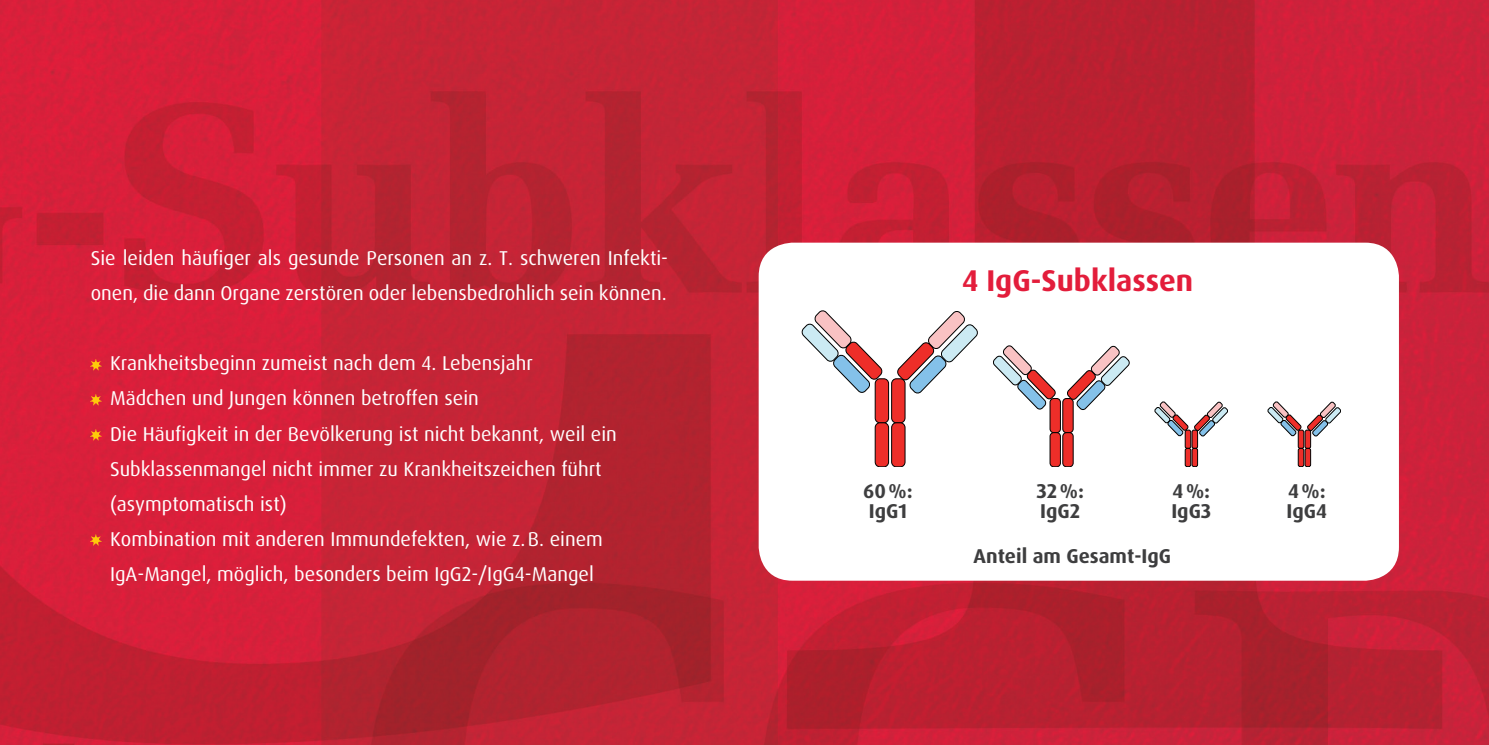
<style>
.page{position:relative;width:1489px;height:745px;background:#fff}
.page>*{position:absolute;margin:0;border:0;box-sizing:border-box;transform-origin:0 0}
.t1{font:700 30px "Dax Pro";color:#e31d3b}
.t2{font:20px/35px "Dax Pro";color:#fff}
.t3{font:700 20px/20px "Dax Pro";color:#3e3e3f}
</style>
<div class="page">
<img style="left:0;top:0;width:1488px;height:744px">
<svg style="left:90px;top:359px;width:12px;height:11px"></svg>
<svg style="left:90px;top:394px;width:12px;height:11px"></svg>
<svg style="left:90px;top:429px;width:12px;height:11px"></svg>
<svg style="left:90px;top:534px;width:12px;height:11px"></svg>
<div style="left:758px;top:242px;width:640px;height:338px;background:#fff;border-radius:34px"></div>
<svg style="left:801px;top:310px;width:82px;height:83px"></svg>
<div style="left:875px;top:378px;width:13px;height:44px;background:#ee2e29;border-radius:5px"></div>
<div style="left:874px;top:378px;width:14px;height:45px;border:1px solid #000;border-radius:5px"></div>
<div style="left:875px;top:422px;width:13px;height:44px;background:#ee2e29;border-radius:5px"></div>
<div style="left:874px;top:422px;width:14px;height:44px;border:1px solid #000;border-radius:5px"></div>
<div style="left:891px;top:378px;width:14px;height:44px;background:#ee2e29;border-radius:5px"></div>
<div style="left:891px;top:378px;width:14px;height:45px;border:1px solid #000;border-radius:5px"></div>
<div style="left:891px;top:422px;width:14px;height:44px;background:#ee2e29;border-radius:5px"></div>
<div style="left:891px;top:422px;width:14px;height:44px;border:1px solid #000;border-radius:5px"></div>
<svg style="left:894px;top:311px;width:83px;height:84px"></svg>
<svg style="left:993px;top:345px;width:63px;height:65px"></svg>
<div style="left:1049px;top:398px;width:11px;height:34px;background:#ee2e29;border-radius:4px"></div>
<div style="left:1049px;top:398px;width:11px;height:34px;border:1px solid #000;border-radius:4px"></div>
<div style="left:1049px;top:432px;width:11px;height:34px;background:#ee2e29;border-radius:4px"></div>
<div style="left:1049px;top:432px;width:11px;height:34px;border:1px solid #000;border-radius:4px"></div>
<div style="left:1062px;top:398px;width:11px;height:34px;background:#ee2e29;border-radius:4px"></div>
<div style="left:1062px;top:398px;width:11px;height:34px;border:1px solid #000;border-radius:4px"></div>
<div style="left:1062px;top:432px;width:11px;height:34px;background:#ee2e29;border-radius:4px"></div>
<div style="left:1062px;top:432px;width:11px;height:34px;border:1px solid #000;border-radius:4px"></div>
<svg style="left:1065px;top:345px;width:64px;height:66px"></svg>
<div style="left:1185px;top:430px;width:5px;height:18px;background:#ee2e29;border-radius:2px"></div>
<div style="left:1184px;top:429px;width:6px;height:19px;border:1px solid #000;border-radius:2px"></div>
<div style="left:1185px;top:448px;width:5px;height:18px;background:#ee2e29;border-radius:2px"></div>
<div style="left:1184px;top:448px;width:6px;height:18px;border:1px solid #000;border-radius:2px"></div>
<div style="left:1191px;top:430px;width:6px;height:18px;background:#ee2e29;border-radius:2px"></div>
<div style="left:1191px;top:429px;width:6px;height:19px;border:1px solid #000;border-radius:2px"></div>
<div style="left:1191px;top:448px;width:6px;height:18px;background:#ee2e29;border-radius:2px"></div>
<div style="left:1191px;top:448px;width:6px;height:18px;border:1px solid #000;border-radius:2px"></div>
<svg style="left:1154px;top:401px;width:73px;height:36px"></svg>
<div style="left:1298px;top:430px;width:5px;height:18px;background:#ee2e29;border-radius:2px"></div>
<div style="left:1297px;top:429px;width:6px;height:19px;border:1px solid #000;border-radius:2px"></div>
<div style="left:1298px;top:448px;width:5px;height:18px;background:#ee2e29;border-radius:2px"></div>
<div style="left:1297px;top:448px;width:6px;height:18px;border:1px solid #000;border-radius:2px"></div>
<div style="left:1304px;top:430px;width:6px;height:18px;background:#ee2e29;border-radius:2px"></div>
<div style="left:1304px;top:429px;width:6px;height:19px;border:1px solid #000;border-radius:2px"></div>
<div style="left:1304px;top:448px;width:6px;height:18px;background:#ee2e29;border-radius:2px"></div>
<div style="left:1304px;top:448px;width:6px;height:18px;border:1px solid #000;border-radius:2px"></div>
<svg style="left:1267px;top:401px;width:73px;height:36px"></svg>
<p class="t2" style="left:91px;top:241px;width:579px">Sie leiden häufiger als gesunde Personen an z. T. schweren Infekti&shy;onen, die dann Organe zerstören oder lebensbedrohlich sein können.</p>
<p class="t2" style="left:110px;top:346px;width:508px">Krankheitsbeginn zumeist nach dem 4. Lebensjahr<br>Mädchen und Jungen können betroffen sein<br>Die Häufigkeit in der Bevölkerung ist nicht bekannt, weil ein Subklassenmangel nicht immer zu Krankheitszeichen führt (asymptomatisch ist)<br>Kombination mit anderen Immundefekten, wie z.B. einem IgA-Mangel, möglich, besonders beim IgG2-/IgG4-Mangel</p>
<h1 class="t1" style="left:962px;top:260px;width:233px">4 IgG-Subklassen</h1>
<p class="t3" style="left:863px;top:481px;width:51px">60%:<br>IgG1</p>
<p class="t3" style="left:1036px;top:481px;width:49px">32%:<br>IgG2</p>
<p class="t3" style="left:1171px;top:481px;width:42px">4%:<br>IgG3</p>
<p class="t3" style="left:1286px;top:481px;width:42px">4%:<br>IgG4</p>
<p class="t3" style="left:973px;top:546px;width:199px">Anteil am Gesamt-IgG</p>
</div>
